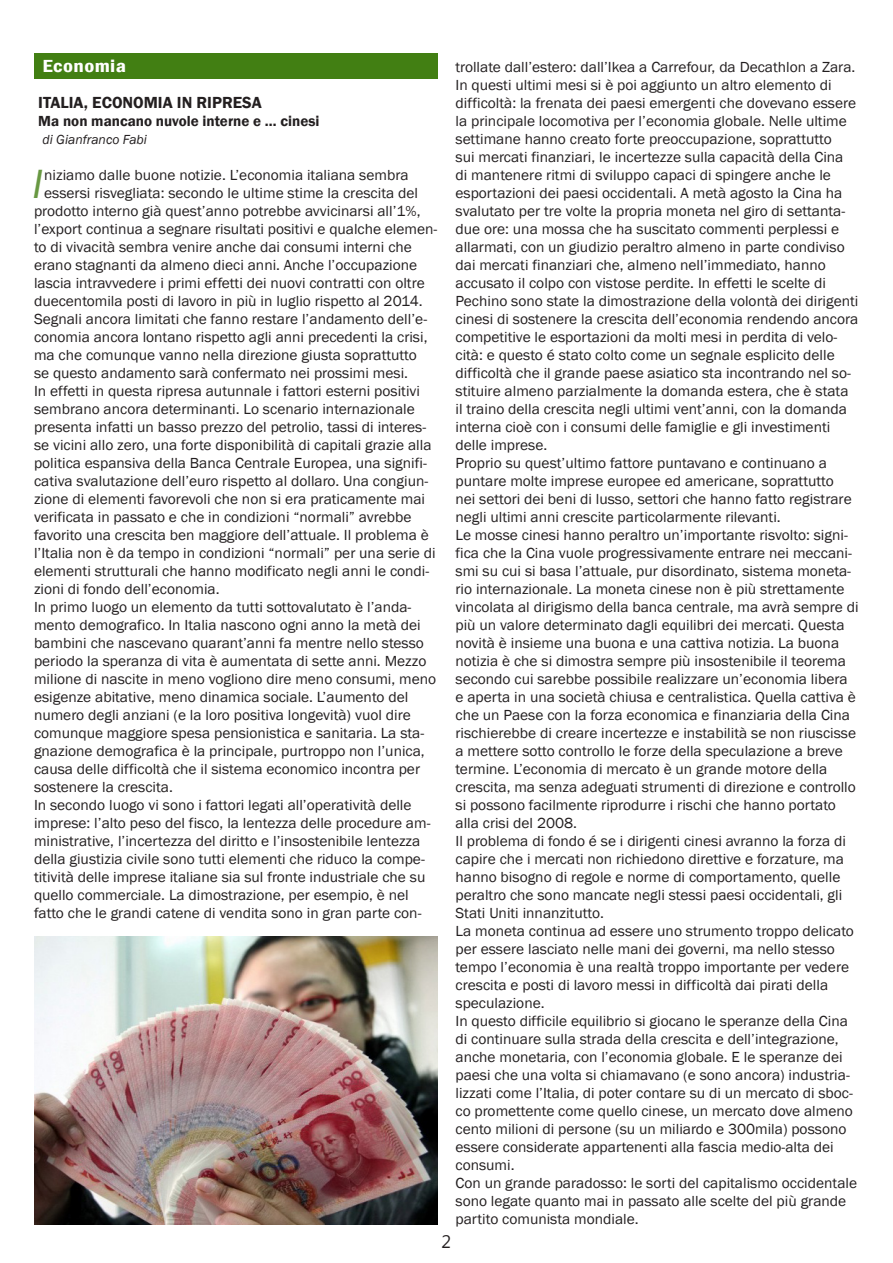
<style>
.page{position:relative;width:893px;height:1263px;background:#fff}
.page>*{position:absolute;margin:0;border:0;box-sizing:border-box;transform-origin:0 0}
.Corpo{font:italic 42px "Franklin Gothic";color:#689842}
.Normale{font:600 condensed 18px "Franklin Gothic";letter-spacing:.02em;color:#fff;scale:1.2 1}
.t1{font:18px "Segoe UI";color:#231f20}
.t2{font:600 16.5px "Franklin Gothic";color:#231f20}
.Corpo-2{font:15px/18px "Franklin Gothic";color:#231f20}
.t3{font:600 15px "Franklin Gothic";color:#231f20}
.t4{font:italic 13.5px "Franklin Gothic";color:#231f20}
</style>
<div class="page">
<img style="left:34px;top:936px;width:403px;height:288px">
<div style="left:34px;top:54px;width:403px;height:25px;background:#427f13"></div>
<p class="Normale" style="left:42px;top:54px;width:71px">Economia</p>
<p class="t2" style="left:38px;top:92px;width:225px">ITALIA, ECONOMIA IN RIPRESA</p>
<p class="t3" style="left:38px;top:112px;width:283px">Ma non mancano nuvole interne e … cinesi</p>
<p class="t4" style="left:43px;top:131px;width:106px">di Gianfranco Fabi</p>
<p class="Corpo" style="left:32px;top:158px;width:12px">I</p>
<p class="Corpo-2" style="left:44px;top:166px;width:366px">niziamo dalle buone notizie. L’economia italiana sembra</p>
<p class="Corpo-2" style="left:44px;top:184px;width:375px">essersi risvegliata: secondo le ultime stime la crescita del</p>
<p class="Corpo-2" style="left:34px;top:202px;width:388px">prodotto interno già quest’anno potrebbe avvicinarsi all’1%,</p>
<p class="Corpo-2" style="left:34px;top:220px;width:405px">l’export continua a segnare risultati positivi e qualche elemen-</p>
<p class="Corpo-2" style="left:34px;top:238px;width:379px">to di vivacità sembra venire anche dai consumi interni che</p>
<p class="Corpo-2" style="left:34px;top:256px;width:385px">erano stagnanti da almeno dieci anni. Anche l’occupazione</p>
<p class="Corpo-2" style="left:34px;top:274px;width:392px">lascia intravvedere i primi effetti dei nuovi contratti con oltre</p>
<p class="Corpo-2" style="left:34px;top:292px;width:390px">duecentomila posti di lavoro in più in luglio rispetto al 2014.</p>
<p class="Corpo-2" style="left:34px;top:310px;width:403px">Segnali ancora limitati che fanno restare l’andamento dell’e&shy;conomia ancora lontano rispetto agli anni precedenti la crisi, ma che comunque vanno nella direzione giusta soprattutto se questo andamento sarà confermato nei prossimi mesi.<br>In effetti in questa ripresa autunnale i fattori esterni positivi sembrano ancora determinanti. Lo scenario internazionale presenta infatti un basso prezzo del petrolio, tassi di interes&shy;se vicini allo zero, una forte disponibilità di capitali grazie alla politica espansiva della Banca Centrale Europea, una signifi&shy;cativa svalutazione dell’euro rispetto al dollaro. Una congiun&shy;zione di elementi favorevoli che non si era praticamente mai verificata in passato e che in condizioni “normali” avrebbe favorito una crescita ben maggiore dell’attuale. Il problema è l’Italia non è da tempo in condizioni “normali” per una serie di elementi strutturali che hanno modificato negli anni le condi&shy;zioni di fondo dell’economia.</p>
<p class="Corpo-2" style="left:34px;top:598px;width:404px">In primo luogo un elemento da tutti sottovalutato è l’anda&shy;mento demografico. In Italia nascono ogni anno la metà dei bambini che nascevano quarant’anni fa mentre nello stesso periodo la speranza di vita è aumentata di sette anni. Mezzo milione di nascite in meno vogliono dire meno consumi, meno esigenze abitative, meno dinamica sociale. L’aumento del numero degli anziani (e la loro positiva longevità) vuol dire comunque maggiore spesa pensionistica e sanitaria. La sta&shy;gnazione demografica è la principale, purtroppo non l’unica, causa delle difficoltà che il sistema economico incontra per sostenere la crescita.</p>
<p class="Corpo-2" style="left:34px;top:796px;width:398px">In secondo luogo vi sono i fattori legati all’operatività delle imprese: l’alto peso del fisco, la lentezza delle procedure am&shy;ministrative, l’incertezza del diritto e l’insostenibile lentezza della giustizia civile sono tutti elementi che riduco la compe&shy;titività delle imprese italiane sia sul fronte industriale che su quello commerciale. La dimostrazione, per esempio, è nel fatto che le grandi catene di vendita sono in gran parte con-</p>
<p class="Corpo-2" style="left:455px;top:58px;width:401px">trollate dall’estero: dall’Ikea a Carrefour, da Decathlon a Zara.</p>
<p class="Corpo-2" style="left:455px;top:76px;width:404px">In questi ultimi mesi si è poi aggiunto un altro elemento di difficoltà: la frenata dei paesi emergenti che dovevano essere la principale locomotiva per l’economia globale. Nelle ultime settimane hanno creato forte preoccupazione, soprattutto<br>sui mercati finanziari, le incertezze sulla capacità della Cina di mantenere ritmi di sviluppo capaci di spingere anche le esportazioni dei paesi occidentali. A metà agosto la Cina ha svalutato per tre volte la propria moneta nel giro di settanta&shy;due ore: una mossa che ha suscitato commenti perplessi e allarmati, con un giudizio peraltro almeno in parte condiviso dai mercati finanziari che, almeno nell’immediato, hanno accusato il colpo con vistose perdite. In effetti le scelte di Pechino sono state la dimostrazione della volontà dei dirigenti cinesi di sostenere la crescita dell’economia rendendo ancora competitive le esportazioni da molti mesi in perdita di velo&shy;cità: e questo é stato colto come un segnale esplicito delle difficoltà che il grande paese asiatico sta incontrando nel so&shy;stituire almeno parzialmente la domanda estera, che è stata il traino della crescita negli ultimi vent’anni, con la domanda interna cioè con i consumi delle famiglie e gli investimenti delle imprese.</p>
<p class="Corpo-2" style="left:455px;top:454px;width:398px">Proprio su quest’ultimo fattore puntavano e continuano a puntare molte imprese europee ed americane, soprattutto nei settori dei beni di lusso, settori che hanno fatto registrare negli ultimi anni crescite particolarmente rilevanti.</p>
<p class="Corpo-2" style="left:455px;top:526px;width:405px">Le mosse cinesi hanno peraltro un’importante risvolto: signi&shy;fica che la Cina vuole progressivamente entrare nei meccani&shy;smi su cui si basa l’attuale, pur disordinato, sistema moneta&shy;rio internazionale. La moneta cinese non è più strettamente vincolata al dirigismo della banca centrale, ma avrà sempre di più un valore determinato dagli equilibri dei mercati. Questa novità è insieme una buona e una cattiva notizia. La buona notizia è che si dimostra sempre più insostenibile il teorema secondo cui sarebbe possibile realizzare un’economia libera e aperta in una società chiusa e centralistica. Quella cattiva è che un Paese con la forza economica e finanziaria della Cina rischierebbe di creare incertezze e instabilità se non riuscisse a mettere sotto controllo le forze della speculazione a breve termine. L’economia di mercato è un grande motore della crescita, ma senza adeguati strumenti di direzione e controllo si possono facilmente riprodurre i rischi che hanno portato alla crisi del 2008.</p>
<p class="Corpo-2" style="left:455px;top:832px;width:392px">Il problema di fondo é se i dirigenti cinesi avranno la forza di capire che i mercati non richiedono direttive e forzature, ma hanno bisogno di regole e norme di comportamento, quelle peraltro che sono mancate negli stessi paesi occidentali, gli Stati Uniti innanzitutto.</p>
<p class="Corpo-2" style="left:455px;top:922px;width:400px">La moneta continua ad essere uno strumento troppo delicato per essere lasciato nelle mani dei governi, ma nello stesso tempo l’economia è una realtà troppo importante per vedere crescita e posti di lavoro messi in difficoltà dai pirati della speculazione.</p>
<p class="Corpo-2" style="left:455px;top:1012px;width:399px">In questo difficile equilibrio si giocano le speranze della Cina di continuare sulla strada della crescita e dell’integrazione, anche monetaria, con l’economia globale. E le speranze dei paesi che una volta si chiamavano (e sono ancora) industria&shy;lizzati come l’Italia, di poter contare su di un mercato di sboc&shy;co promettente come quello cinese, un mercato dove almeno cento milioni di persone (su un miliardo e 300mila) possono essere considerate appartenenti alla fascia medio-alta dei consumi.</p>
<p class="Corpo-2" style="left:455px;top:1174px;width:403px">Con un grande paradosso: le sorti del capitalismo occidentale sono legate quanto mai in passato alle scelte del più grande partito comunista mondiale.</p>
<p class="t1" style="left:442px;top:1229px;width:11px">2</p>
</div>
